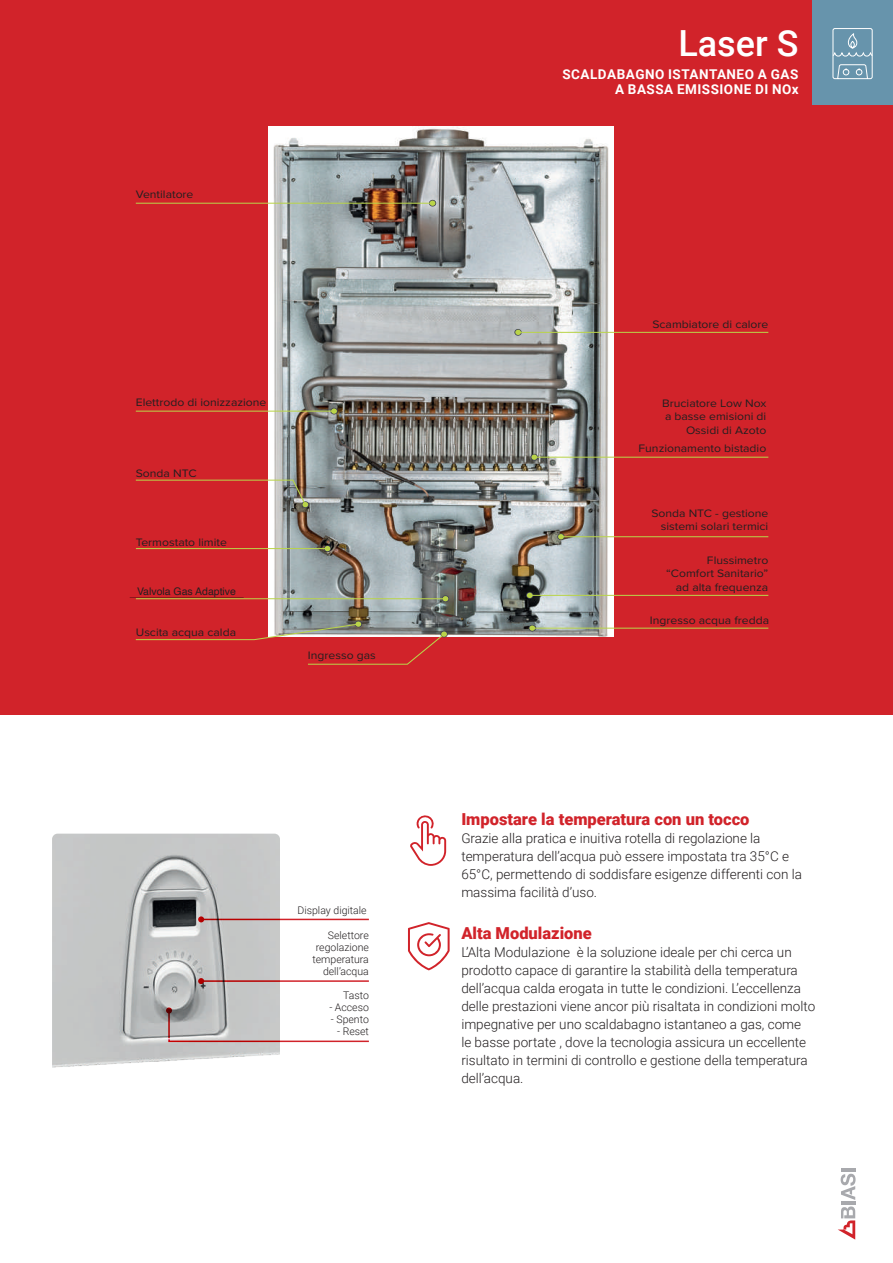
<style>
.page{position:relative;width:893px;height:1263px;background:#fff}
.page>*{position:absolute;margin:0;border:0;box-sizing:border-box;transform-origin:0 0}
.t1{font:500 36px "Roboto";color:#fff}
.t2{font:900 16.5px "Roboto";color:#d1232a}
.t3{font:300 13.5px/18px "Roboto";color:#231f20}
.t4{font:700 13.5px/15px "Roboto";letter-spacing:.035em;color:#fff;text-align:right}
.t5{font:11.25px/13.5px "Proxima Nova";color:#231f20;text-align:right;scale:1.09 1}
.t6{font:300 10.5px/12px "Roboto";color:#231f20;text-align:right}
.t7{font:10.5px "Helvetica";color:#231f20}
</style>
<div class="page">
<div style="left:0;top:0;width:893px;height:714px;background:#d1232a"></div>
<hr style="left:841px;top:1201px;width:14px;height:3px;background:#a8a9ad">
<hr style="left:841px;top:1169px;width:14px;height:3px;background:#a8a9ad">
<svg style="left:838px;top:1206px;width:17px;height:33px"></svg>
<svg style="left:841px;top:1174px;width:14px;height:26px"></svg>
<img style="left:52px;top:834px;width:228px;height:234px">
<img style="left:269px;top:127px;width:345px;height:510px">
<div style="left:440px;top:631px;width:8px;height:6px;background:#4e4f58;border-radius:50%"></div>
<svg style="left:135px;top:479px;width:173px;height:28px"></svg>
<hr style="left:136px;top:548px;width:191px;height:1px;background:#bad449">
<svg style="left:325px;top:546px;width:5px;height:5px"></svg>
<svg style="left:514px;top:329px;width:8px;height:7px"></svg>
<hr style="left:518px;top:332px;width:250px;height:1px;background:#bad449">
<svg style="left:515px;top:330px;width:6px;height:5px"></svg>
<hr style="left:532px;top:628px;width:236px;height:1px;background:#bad449">
<svg style="left:529px;top:625px;width:6px;height:6px"></svg>
<hr style="left:136px;top:203px;width:297px;height:1px;background:#bad449">
<svg style="left:430px;top:201px;width:5px;height:5px"></svg>
<hr style="left:136px;top:411px;width:198px;height:1px;background:#bad449">
<svg style="left:331px;top:408px;width:6px;height:6px"></svg>
<hr style="left:136px;top:598px;width:309px;height:1px;background:#bad449">
<svg style="left:443px;top:596px;width:5px;height:5px"></svg>
<svg style="left:135px;top:621px;width:312px;height:44px"></svg>
<hr style="left:534px;top:457px;width:234px;height:1px;background:#bad449">
<svg style="left:531px;top:454px;width:6px;height:6px"></svg>
<hr style="left:530px;top:595px;width:238px;height:1px;background:#bad449">
<svg style="left:527px;top:593px;width:6px;height:5px"></svg>
<svg style="left:557px;top:533px;width:8px;height:7px"></svg>
<hr style="left:561px;top:536px;width:207px;height:1px;background:#bad449">
<svg style="left:558px;top:534px;width:6px;height:5px"></svg>
<svg style="left:410px;top:815px;width:36px;height:51px"></svg>
<svg style="left:408px;top:922px;width:42px;height:48px"></svg>
<div style="left:812px;top:0;width:81px;height:105px;background:#6794ac"></div>
<svg style="left:832px;top:28px;width:41px;height:51px"></svg>
<hr style="left:201px;top:919px;width:168px;height:1px;background:#d1232a">
<svg style="left:198px;top:916px;width:6px;height:6px"></svg>
<hr style="left:201px;top:980px;width:168px;height:2px;background:#d1232a">
<svg style="left:198px;top:978px;width:6px;height:6px"></svg>
<svg style="left:166px;top:1007px;width:203px;height:36px"></svg>
<p class="t5" style="left:136px;top:187px;width:54px">Ventilatore</p>
<p class="t5" style="left:136px;top:395px;width:121px">Elettrodo di ionizzazione</p>
<p class="t5" style="left:136px;top:466px;width:57px">Sonda NTC</p>
<p class="t5" style="left:136px;top:535px;width:85px">Termostato limite</p>
<p class="t5" style="left:136px;top:583px;width:95px">elettronica bistadio</p>
<p class="t7" style="left:137px;top:583px;width:101px">Valvola Gas Adaptive</p>
<p class="t5" style="left:136px;top:625px;width:93px">Uscita acqua calda</p>
<p class="t5" style="left:308px;top:648px;width:64px">Ingresso gas</p>
<p class="t6" style="left:298px;top:904px;width:71px">Display digitale</p>
<p class="t6" style="left:312px;top:928px;width:58px">Selettore regolazione temperatura dell’acqua</p>
<p class="t6" style="left:343px;top:989px;width:27px">Tasto</p>
<p class="t6" style="left:329px;top:1001px;width:41px">- Acceso</p>
<p class="t6" style="left:331px;top:1013px;width:39px">- Spento</p>
<p class="t6" style="left:337px;top:1025px;width:33px">- Reset</p>
<h1 class="t1" style="left:678px;top:18px;width:122px">Laser S</h1>
<p class="t4" style="left:562px;top:66px;width:238px">SCALDABAGNO ISTANTANEO A GAS<br>A BASSA EMISSIONE DI NOx</p>
<p class="t5" style="left:652px;top:317px;width:108px">Scambiatore di calore</p>
<p class="t5" style="left:662px;top:396px;width:97px">Bruciatore Low Nox a basse emisioni di<br>Ossidi di Azoto</p>
<p class="t5" style="left:639px;top:441px;width:119px">Funzionamento bistadio</p>
<p class="t5" style="left:651px;top:506px;width:109px">Sonda NTC - gestione sistemi solari termici</p>
<p class="t5" style="left:666px;top:553px;width:95px">Flussimetro “Comfort Sanitario” ad alta frequenza</p>
<p class="t5" style="left:650px;top:613px;width:111px">Ingresso acqua fredda</p>
<p class="t2" style="left:461px;top:807px;width:290px">Impostare la temperatura con un tocco</p>
<p class="t3" style="left:461px;top:828px;width:342px">Grazie alla pratica e inuitiva rotella di regolazione la temperatura dell’acqua può essere impostata tra 35°C e 65°C, permettendo di soddisfare esigenze differenti con la massima facilità d’uso.</p>
<p class="t2" style="left:461px;top:922px;width:132px">Alta Modulazione</p>
<p class="t3" style="left:461px;top:943px;width:355px">L’Alta Modulazione è la soluzione ideale per chi cerca un prodotto capace di garantire la stabilità della temperatura dell’acqua calda erogata in tutte le condizioni. L’eccellenza delle prestazioni viene ancor più risaltata in condizioni molto impegnative per uno scaldabagno istantaneo a gas, come<br>le basse portate , dove la tecnologia assicura un eccellente risultato in termini di controllo e gestione della temperatura dell’acqua.</p>
</div>
